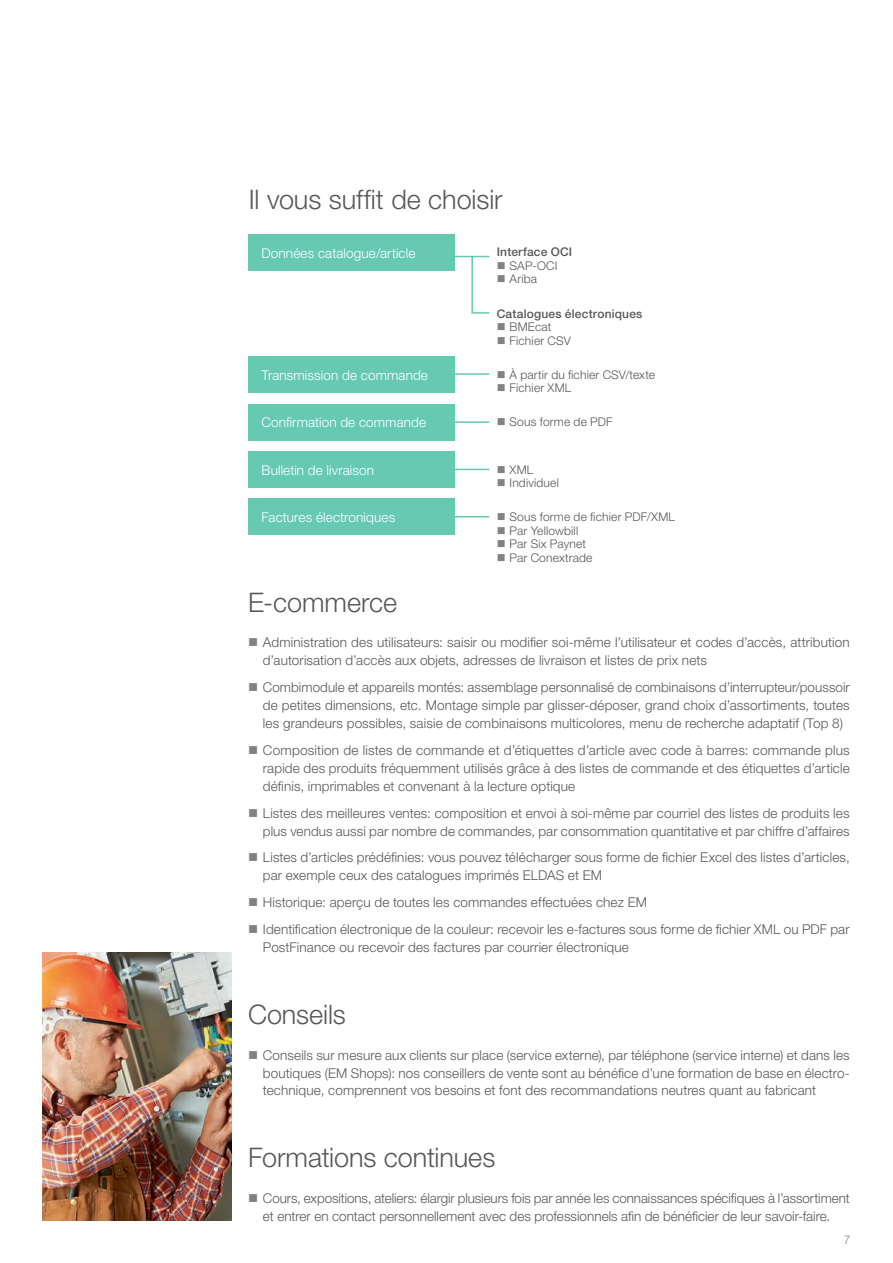
<style>
.page{position:relative;width:893px;height:1263px;background:#fff}
.page>*{position:absolute;margin:0;border:0;box-sizing:border-box;transform-origin:0 0}
.t1{font:300 27px "Helvetica Neue LT Std";letter-spacing:-.005em;color:#57585a}
.t2{font:300 13.5px/17.9px "Helvetica Neue LT Std";letter-spacing:.01em;color:#57585a}
.t3{font:300 13.5px "Helvetica Neue LT Std";letter-spacing:.01em;color:#fff}
.t4{font:300 12px/13.5px "Helvetica Neue LT Std";letter-spacing:.015em;color:#57585a}
.t5{font:500 12px "Helvetica Neue LT Std";letter-spacing:.015em;color:#57585a}
.t6{font:300 12px "Helvetica Neue LT Std";color:#808285}
</style>
<div class="page">
<img style="left:43px;top:952px;width:189px;height:268px">
<div style="left:249px;top:235px;width:206px;height:36px;background:#66cab2"></div>
<div style="left:249px;top:451px;width:206px;height:36px;background:#66cab2"></div>
<div style="left:249px;top:357px;width:206px;height:36px;background:#66cab2"></div>
<div style="left:249px;top:404px;width:206px;height:36px;background:#66cab2"></div>
<div style="left:249px;top:499px;width:206px;height:36px;background:#66cab2"></div>
<hr style="left:455px;top:256px;width:34px;height:1px;background:#00a77f">
<hr style="left:455px;top:373px;width:34px;height:2px;background:#00a77f">
<hr style="left:455px;top:421px;width:34px;height:2px;background:#00a77f">
<svg style="left:471px;top:255px;width:19px;height:59px"></svg>
<hr style="left:455px;top:469px;width:34px;height:1px;background:#00a77f">
<hr style="left:455px;top:516px;width:34px;height:1px;background:#00a77f">
<h1 class="t1" style="left:249px;top:183px;width:255px">Il vous suffit de choisir</h1>
<p class="t3" style="left:261px;top:244px;width:155px">Données catalogue/article</p>
<p class="t5" style="left:497px;top:245px;width:77px">Interface OCI</p>
<p class="t4" style="left:510px;top:259px;width:49px">SAP-OCI<br>Ariba</p>
<p class="t5" style="left:497px;top:306px;width:147px">Catalogues électroniques</p>
<p class="t4" style="left:510px;top:320px;width:63px">BMEcat<br>Fichier CSV</p>
<p class="t3" style="left:261px;top:367px;width:168px">Transmission de commande</p>
<p class="t4" style="left:510px;top:367px;width:147px">À partir du fichier CSV/texte<br>Fichier XML</p>
<p class="t3" style="left:261px;top:414px;width:166px">Confirmation de commande</p>
<p class="t4" style="left:510px;top:415px;width:105px">Sous forme de PDF</p>
<p class="t3" style="left:261px;top:462px;width:114px">Bulletin de livraison</p>
<p class="t4" style="left:510px;top:462px;width:51px">XML<br>Individuel</p>
<p class="t3" style="left:261px;top:509px;width:135px">Factures électroniques</p>
<p class="t4" style="left:510px;top:510px;width:167px">Sous forme de fichier PDF/XML<br>Par Yellowbill<br>Par Six Paynet<br>Par Conextrade</p>
<h1 class="t1" style="left:248px;top:585px;width:151px">E-commerce</h1>
<p class="t2" style="left:263px;top:633px;width:588px">Administration des utilisateurs: saisir ou modifier soi-même l’utilisateur et codes d’accès, attribution d’autorisation d’accès aux objets, adresses de livraison et listes de prix nets</p>
<p class="t2" style="left:263px;top:678px;width:588px;text-align:justify">Combimodule et appareils montés: assemblage personnalisé de combinaisons d’interrupteur/poussoir de petites dimensions, etc. Montage simple par glisser-déposer, grand choix d’assortiments, toutes les grandeurs possibles, saisie de combinaisons multicolores, menu de recherche adaptatif (Top 8)</p>
<p class="t2" style="left:263px;top:741px;width:588px;text-align:justify">Composition de listes de commande et d’étiquettes d’article avec code à barres: commande plus rapide des produits fréquemment utilisés grâce à des listes de commande et des étiquettes d’article définis, imprimables et convenant à la lecture optique</p>
<p class="t2" style="left:263px;top:804px;width:588px">Listes des meilleures ventes: composition et envoi à soi-même par courriel des listes de produits les plus vendus aussi par nombre de commandes, par consommation quantitative et par chiffre d’affaires</p>
<p class="t2" style="left:263px;top:848px;width:588px">Listes d’articles prédéfinies: vous pouvez télécharger sous forme de fichier Excel des listes d’articles, par exemple ceux des catalogues imprimés ELDAS et EM</p>
<p class="t2" style="left:263px;top:889px;width:588px;line-height:26.8px">Historique: aperçu de toutes les commandes effectuées chez EM<br>Identification électronique de la couleur: recevoir les e-factures sous forme de fichier XML ou PDF par</p>
<p class="t2" style="left:263px;top:938px;width:367px">PostFinance ou recevoir des factures par courrier électronique</p>
<h1 class="t1" style="left:248px;top:998px;width:99px">Conseils</h1>
<p class="t2" style="left:263px;top:1045px;width:588px;text-align:justify">Conseils sur mesure aux clients sur place (service externe), par téléphone (service interne) et dans les boutiques (EM Shops): nos conseillers de vente sont au bénéfice d’une formation de base en électro&shy;technique, comprennent vos besoins et font des recommandations neutres quant au fabricant</p>
<h1 class="t1" style="left:248px;top:1141px;width:249px">Formations continues</h1>
<p class="t2" style="left:263px;top:1189px;width:588px">Cours, expositions, ateliers: élargir plusieurs fois par année les connaissances spécifiques à l’assortiment et entrer en contact personnellement avec des professionnels afin de bénéficier de leur savoir-faire.</p>
<p class="t6" style="left:844px;top:1232px;width:8px">7</p>
</div>
